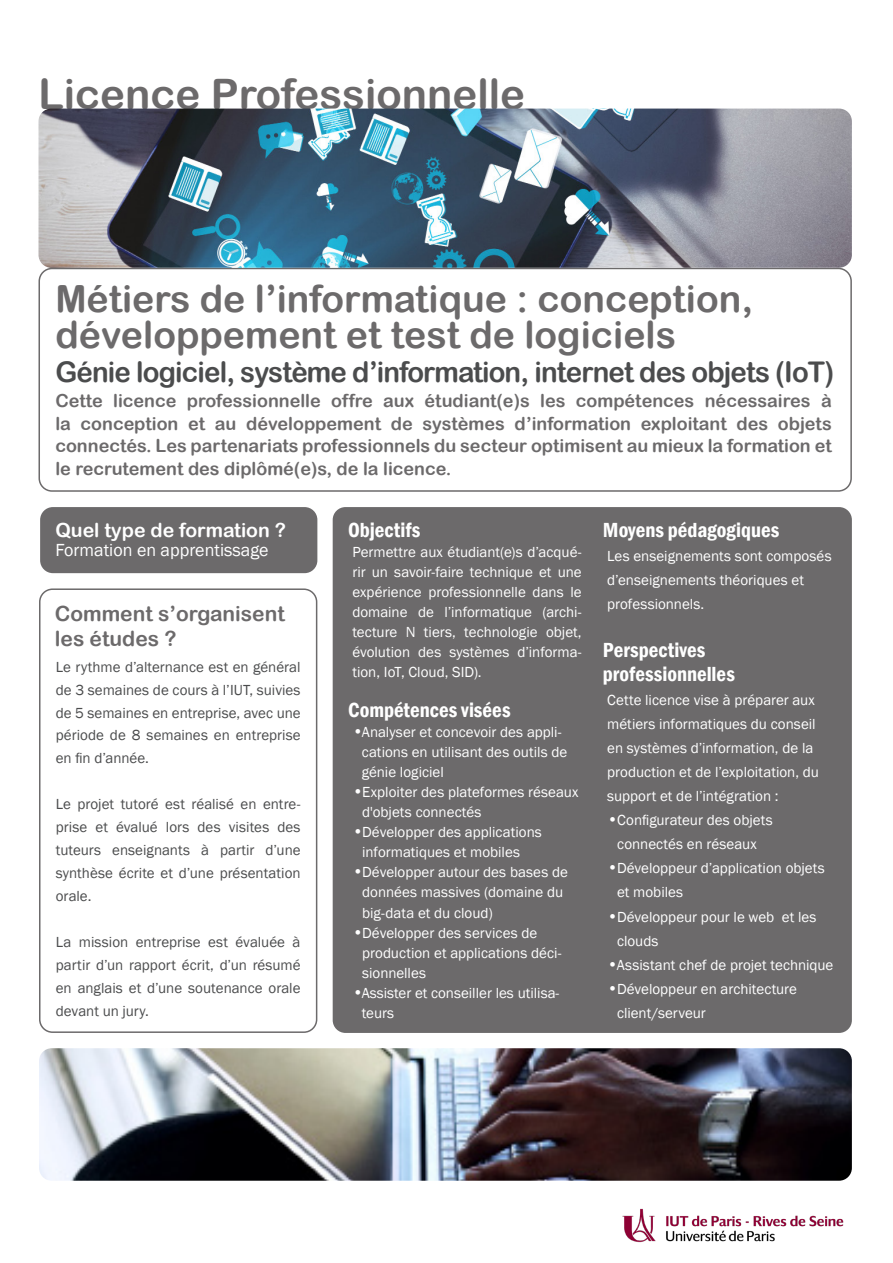
<style>
.page{position:relative;width:893px;height:1263px;background:#fff}
.page>*{position:absolute;margin:0;border:0;box-sizing:border-box;transform-origin:0 0}
.t1{font:42px "Arial Rounded MT Bold";color:#6c6a6b}
.t2{font:37.5px/36px "Arial Rounded MT Bold";color:#6c6a6b}
.t3{font:28.5px "Arial Rounded MT Bold";letter-spacing:-.03em;color:#4b4c4d}
.t4{font:600 condensed 21px "Franklin Gothic";color:#fff}
.t5{font:21px/25.2px "Arial Rounded MT Bold";color:#6c6a6b}
.t6{font:19.5px "Arial Rounded MT Bold";color:#fff}
.t7{font:18px/22.5px "Arial Rounded MT Bold";color:#6c6a6b;text-align:justify}
.t8{font:18px "Franklin Gothic";color:#fff}
.t9{font:15px/20px "Franklin Gothic";color:#fff}
.t10{font:15px/23px "Franklin Gothic";color:#4b4c4d;text-align:justify}
.s1{font-weight:600;font-stretch:condensed;font-size:16.5px}
</style>
<div class="page">
<img style="left:622px;top:1208px;width:222px;height:35px">
<div style="left:40px;top:507px;width:277px;height:66px;background:#6c6a6b;border-radius:13px"></div>
<div style="left:39px;top:588px;width:278px;height:445px;border:2px solid #6c6a6b;border-radius:13px"></div>
<div style="left:333px;top:507px;width:519px;height:526px;background:#6c6a6b;border-radius:13px"></div>
<img style="left:39px;top:1048px;width:813px;height:133px">
<div style="left:39px;top:268px;width:813px;height:224px;border:2px solid #6c6a6b;border-radius:13px"></div>
<img style="left:39px;top:109px;width:813px;height:159px">
<p class="t1" style="left:39px;top:69px;width:488px">Licence Professionnelle</p>
<p class="t2" style="left:55px;top:280px;width:699px">Métiers de l’informatique : conception, développement et test de logiciels</p>
<p class="t3" style="left:55px;top:355px;width:780px">Génie logiciel, système d’information, internet des objets (IoT)</p>
<p class="t7" style="left:55px;top:390px;width:778px">Cette licence professionnelle offre aux étudiant(e)s les compétences nécessaires à la conception et au développement de systèmes d’information exploitant des objets connectés. Les partenariats professionnels du secteur optimisent au mieux la formation et le recrutement des diplômé(e)s, de la licence.</p>
<p class="t6" style="left:55px;top:518px;width:232px">Quel type de formation ?</p>
<p class="t8" style="left:55px;top:539px;width:215px">Formation en apprentissage</p>
<p class="t5" style="left:55px;top:600px;width:231px">Comment s’organisent les études ?</p>
<p class="t10" style="left:56px;top:655px;width:246px">Le rythme d’alternance est en général de 3 semaines de cours à l’IUT, suivies de 5 semaines en entreprise, avec une période de 8 semaines en entreprise en fin d’année.</p>
<p class="t10" style="left:56px;top:793px;width:246px">Le projet tutoré est réalisé en entre&shy;prise et évalué lors des visites des tuteurs enseignants à partir d’une synthèse écrite et d’une présentation orale.</p>
<p class="t10" style="left:56px;top:931px;width:246px">La mission entreprise est évaluée à partir d’un rapport écrit, d’un résumé en anglais et d’une soutenance orale devant un jury.</p>
<p class="t4" style="left:348px;top:516px;width:74px">Objectifs</p>
<p class="t9" style="left:352px;top:542px;width:231px;text-align:justify">Permettre aux étudiant(e)s d’acqué&shy;rir un savoir-faire technique et une expérience professionnelle dans le domaine de l’informatique (archi&shy;tecture N tiers, technologie objet, évolution des systèmes d’informa&shy;tion, IoT, Cloud, SID).</p>
<p class="t4" style="left:348px;top:696px;width:164px">Compétences visées</p>
<p class="t9" style="left:362px;top:723px;width:207px;text-indent:-9px"><span class="s1">•</span>Analyser et concevoir des appli&shy;cations en utilisant des outils de génie logiciel</p>
<p class="t9" style="left:362px;top:783px;width:218px;text-indent:-10px"><span class="s1">•</span>Exploiter des plateformes réseaux d'objets connectés</p>
<p class="t9" style="left:362px;top:823px;width:181px;text-indent:-10px"><span class="s1">•</span>Développer des applications informatiques et mobiles</p>
<p class="t9" style="left:362px;top:863px;width:207px;text-indent:-10px"><span class="s1">•</span>Développer autour des bases de données massives (domaine du big-data et du cloud)</p>
<p class="t9" style="left:362px;top:923px;width:201px;text-indent:-10px"><span class="s1">•</span>Développer des services de production et applications déci&shy;sionnelles</p>
<p class="t9" style="left:362px;top:983px;width:199px;text-indent:-9px"><span class="s1">•</span>Assister et conseiller les utilisa&shy;teurs</p>
<p class="t4" style="left:603px;top:516px;width:178px">Moyens pédagogiques</p>
<p class="t9" style="left:607px;top:544px;width:226px;line-height:24px">Les enseignements sont composés d’enseignements théoriques et professionnels.</p>
<p class="t4" style="left:603px;top:636px;width:104px">Perspectives</p>
<p class="t4" style="left:603px;top:660px;width:133px">professionnelles</p>
<p class="t9" style="left:607px;top:689px;width:213px;line-height:24px">Cette licence vise à préparer aux métiers informatiques du conseil en systèmes d’information, de la production et de l’exploitation, du support et de l’intégration :</p>
<p class="t9" style="left:607px;top:809px;width:167px;line-height:24px;text-align:center"><span class="s1">•</span>Configurateur des objets connectés en réseaux</p>
<p class="t9" style="left:617px;top:857px;width:209px;line-height:24px;text-indent:-10px"><span class="s1">•</span>Développeur d’application objets et mobiles</p>
<p class="t9" style="left:617px;top:905px;width:201px;line-height:24px;text-indent:-10px"><span class="s1">•</span>Développeur pour le web et les clouds</p>
<p class="t9" style="left:607px;top:955px;width:228px"><span class="s1">•</span>Assistant chef de projet technique</p>
<p class="t9" style="left:617px;top:977px;width:181px;line-height:24px;text-indent:-10px"><span class="s1">•</span>Développeur en architecture client/serveur</p>
</div>
